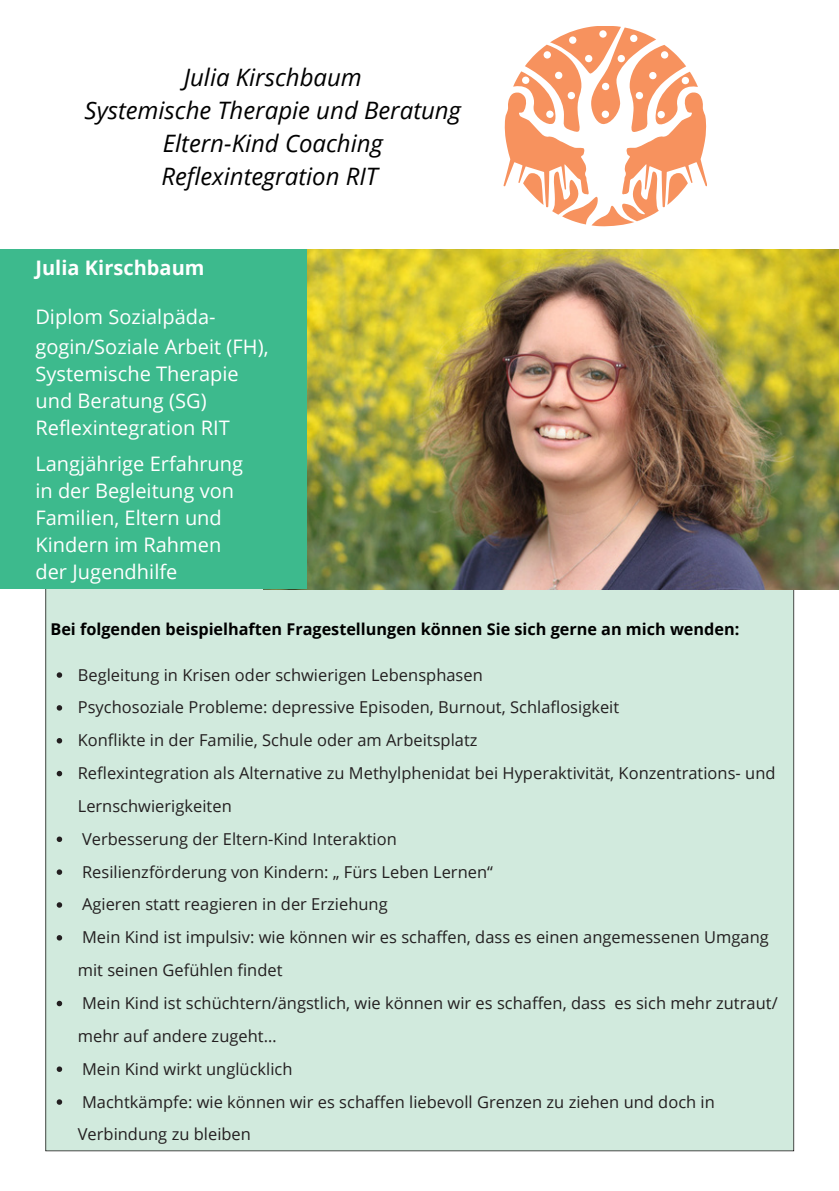
<style>
.page{position:relative;width:839px;height:1191px;background:#fff}
.page>*{position:absolute;margin:0;border:0;box-sizing:border-box;transform-origin:0 0}
.t1{font:italic 24px/33px "Open Sans";color:#000;text-align:center}
.t2{font:20px/27px "Open Sans";letter-spacing:.005em;color:#fff}
.t3{font:700 20px "Open Sans";color:#fff}
.t4{font:16.4px/32.8px "Open Sans";letter-spacing:.005em;color:#231f20}
.t5{font:700 16.2px "Open Sans";color:#000}
</style>
<div class="page">
<div style="left:45px;top:589px;width:749px;height:562px;background:#d1eadd"></div>
<img style="left:264px;top:249px;width:574px;height:341px">
<div style="left:0;top:249px;width:306px;height:340px;background:#3dba8d"></div>
<svg style="left:503px;top:26px;width:204px;height:201px"></svg>
<svg style="left:57px;top:672px;width:5px;height:6px"></svg>
<svg style="left:57px;top:705px;width:5px;height:6px"></svg>
<svg style="left:57px;top:738px;width:5px;height:5px"></svg>
<svg style="left:57px;top:771px;width:5px;height:5px"></svg>
<svg style="left:57px;top:837px;width:5px;height:5px"></svg>
<svg style="left:57px;top:869px;width:5px;height:6px"></svg>
<svg style="left:57px;top:902px;width:5px;height:6px"></svg>
<svg style="left:57px;top:935px;width:5px;height:6px"></svg>
<svg style="left:57px;top:1001px;width:5px;height:5px"></svg>
<svg style="left:57px;top:1066px;width:5px;height:6px"></svg>
<svg style="left:57px;top:1099px;width:5px;height:6px"></svg>
<h1 class="t1" style="left:85px;top:60px;width:377px">Julia Kirschbaum<br>Systemische Therapie und Beratung<br>Eltern-Kind Coaching<br>Reflexintegration RIT</h1>
<p class="t3" style="left:35px;top:253px;width:171px">Julia Kirschbaum</p>
<p class="t2" style="left:35px;top:301px;width:235px;line-height:30px">Diplom Sozialpäda&shy;gogin/Soziale Arbeit (FH),</p>
<p class="t2" style="left:35px;top:360px;width:205px">Systemische Therapie und Beratung (SG)<br>Reflexintegration RIT</p>
<p class="t2" style="left:35px;top:450px;width:209px">Langjährige Erfahrung in der Begleitung von<br>Familien, Eltern und<br>Kindern im Rahmen der Jugendhilfe</p>
<p class="t5" style="left:50px;top:618px;width:690px">Bei folgenden beispielhaften Fragestellungen können Sie sich gerne an mich wenden:</p>
<p class="t4" style="left:78px;top:658px;width:701px">Begleitung in Krisen oder schwierigen Lebensphasen<br>Psychosoziale Probleme: depressive Episoden, Burnout, Schlaflosigkeit<br>Konflikte in der Familie, Schule oder am Arbeitsplatz<br>Reflexintegration als Alternative zu Methylphenidat bei Hyperaktivität, Konzentrations- und Lernschwierigkeiten<br>Verbesserung der Eltern-Kind Interaktion<br>Resilienzförderung von Kindern: „ Fürs Leben Lernen“<br>Agieren statt reagieren in der Erziehung<br>Mein Kind ist impulsiv: wie können wir es schaffen, dass es einen angemessenen Umgang mit seinen Gefühlen findet<br>Mein Kind ist schüchtern/ängstlich, wie können wir es schaffen, dass es sich mehr zutraut/ mehr auf andere zugeht…<br>Mein Kind wirkt unglücklich<br>Machtkämpfe: wie können wir es schaffen liebevoll Grenzen zu ziehen und doch in Verbindung zu bleiben</p>
</div>
